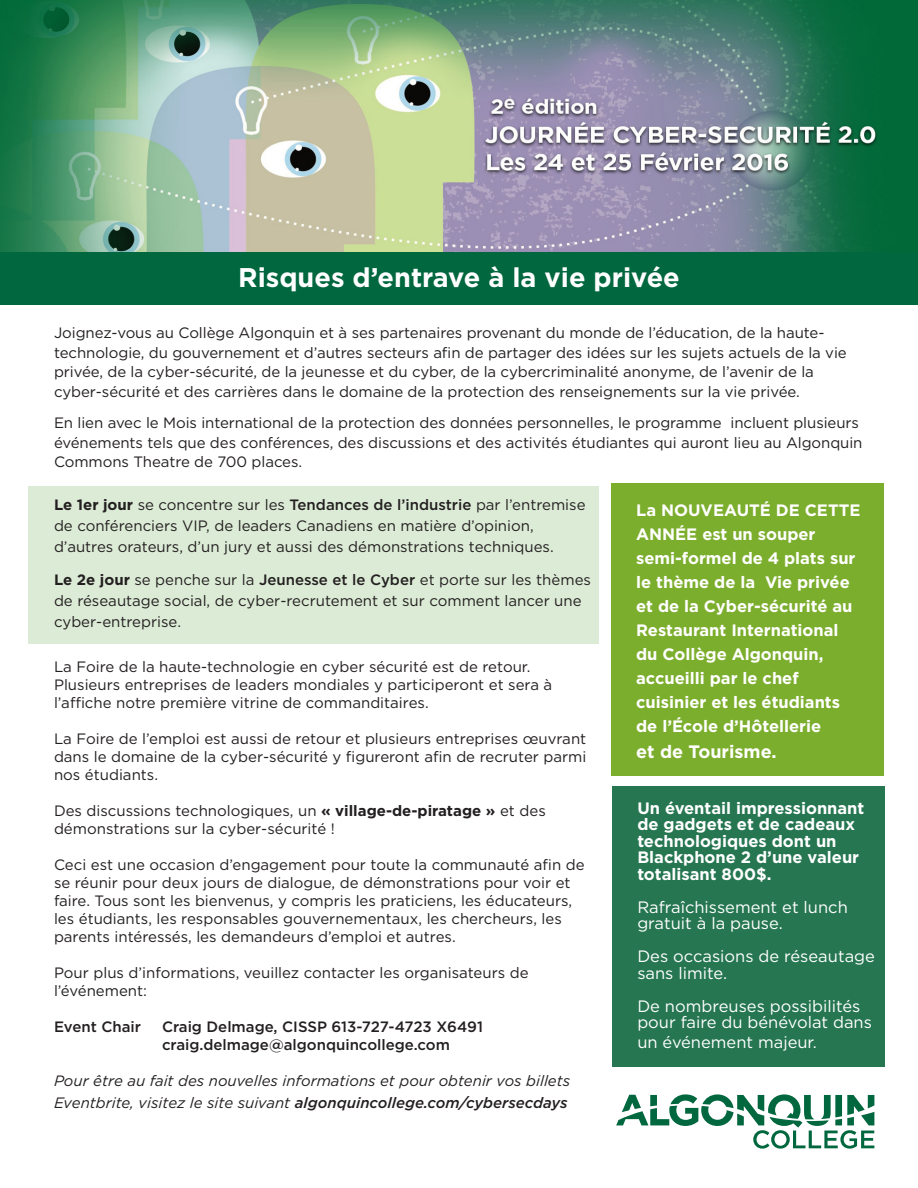
<style>
.page{position:relative;width:918px;height:1188px;background:#fff}
.page>*{position:absolute;margin:0;border:0;box-sizing:border-box;transform-origin:0 0}
.t1{font:700 27px "Gotham";color:#fff}
.t2{font:700 18px "Gotham";color:#fff}
.t3{font:700 16.5px/24px "Gotham";color:#fff}
.t4{font:16.5px/16.5px "Gotham";color:#fff}
.t5{font:15px/18px "Gotham";color:#231f20}
.t6{font:italic 15px/21.6px "Gotham";color:#231f20}
.t7{font:500 15px "Gotham";color:#231f20}
.s1{font-weight:700}
.s2{font-weight:500}
</style>
<div class="page">
<div style="left:28px;top:486px;width:570px;height:158px;background:#dcebd6"></div>
<img style="left:0;top:0;width:918px;height:252px">
<div style="left:0;top:252px;width:918px;height:53px;background:#00673e"></div>
<div style="left:612px;top:483px;width:272px;height:292px;background:#7cae2d"></div>
<div style="left:613px;top:787px;width:272px;height:280px;background:#257651"></div>
<svg style="left:616px;top:1094px;width:258px;height:55px"></svg>
<p class="t1" style="left:238px;top:260px;width:443px">Risques d’entrave à la vie privée</p>
<p class="t5" style="left:54px;top:323px;width:794px;line-height:19.5px">Joignez-vous au Collège Algonquin et à ses partenaires provenant du monde de l’éducation, de la haute&shy;technologie, du gouvernement et d’autres secteurs afin de partager des idées sur les sujets actuels de la vie privée, de la cyber-sécurité, de la jeunesse et du cyber, de la cybercriminalité anonyme, de l’avenir de la cyber-sécurité et des carrières dans le domaine de la protection des renseignements sur la vie privée.</p>
<p class="t5" style="left:54px;top:413px;width:810px;line-height:19.5px">En lien avec le Mois international de la protection des données personnelles, le programme incluent plusieurs événements tels que des conférences, des discussions et des activités étudiantes qui auront lieu au Algonquin<br>Commons Theatre de 700 places.</p>
<p class="t5" style="left:54px;top:494px;width:533px;line-height:21px"><span class="s1">Le 1er jour</span> se concentre sur les <span class="s2">Tendances de l’industrie</span> par l’entremise de conférenciers VIP, de leaders Canadiens en matière d’opinion, d’autres orateurs, d’un jury et aussi des démonstrations techniques.</p>
<p class="t5" style="left:54px;top:569px;width:539px;line-height:21px"><span class="s1">Le 2e jour</span> se penche sur la <span class="s2">Jeunesse et le Cyber</span> et porte sur les thèmes de réseautage social, de cyber-recrutement et sur comment lancer une cyber-entreprise.</p>
<p class="t5" style="left:54px;top:657px;width:500px">La Foire de la haute-technologie en cyber sécurité est de retour.<br>Plusieurs entreprises de leaders mondiales y participeront et sera à l’affiche notre première vitrine de commanditaires.</p>
<p class="t5" style="left:54px;top:729px;width:534px;text-align:justify">La Foire de l’emploi est aussi de retour et plusieurs entreprises œuvrant dans le domaine de la cyber-sécurité y figureront afin de recruter parmi nos étudiants.</p>
<p class="t5" style="left:54px;top:801px;width:493px">Des discussions technologiques, un <span class="s1">« village-de-piratage »</span> et des démonstrations sur la cyber-sécurité !</p>
<p class="t5" style="left:54px;top:855px;width:532px">Ceci est une occasion d’engagement pour toute la communauté afin de se réunir pour deux jours de dialogue, de démonstrations pour voir et faire. Tous sont les bienvenus, y compris les praticiens, les éducateurs, les étudiants, les responsables gouvernementaux, les chercheurs, les parents intéressés, les demandeurs d’emploi et autres.</p>
<p class="t5" style="left:54px;top:963px;width:476px">Pour plus d’informations, veuillez contacter les organisateurs de l’événement:</p>
<p class="t7" style="left:54px;top:1017px;width:89px">Event Chair</p>
<p class="t7" style="left:162px;top:1017px;width:322px">Craig Delmage, CISSP 613-727-4723 X6491</p>
<p class="t7" style="left:162px;top:1035px;width:289px">craig.delmage@algonquincollege.com</p>
<p class="t6" style="left:54px;top:1070px;width:518px">Pour être au fait des nouvelles informations et pour obtenir vos billets<br>Eventbrite, visitez le site suivant <span class="s2">algonquincollege.com/cybersecdays</span></p>
<p class="t3" style="left:636px;top:498px;width:226px">La NOUVEAUTÉ DE CETTE<br>ANNÉE est un souper semi-formel de 4 plats sur le thème de la Vie privée et de la Cyber-sécurité au<br>Restaurant International</p>
<p class="t3" style="left:636px;top:642px;width:205px">du Collège Algonquin, accueilli par le chef cuisinier et les étudiants de l’École d’Hôtellerie</p>
<p class="t2" style="left:636px;top:739px;width:142px">et de Tourisme.</p>
<p class="t3" style="left:637px;top:800px;width:229px;line-height:16.5px">Un éventail impressionnant de gadgets et de cadeaux technologiques dont un<br>Blackphone 2 d’une valeur totalisant 800$.</p>
<p class="t4" style="left:637px;top:898px;width:212px">Rafraîchissement et lunch gratuit à la pause.</p>
<p class="t4" style="left:637px;top:948px;width:239px">Des occasions de réseautage sans limite.</p>
<p class="t4" style="left:637px;top:997px;width:236px">De nombreuses possibilités pour faire du bénévolat dans</p>
<p class="t4" style="left:637px;top:1033px;width:181px">un événement majeur.</p>
</div>
